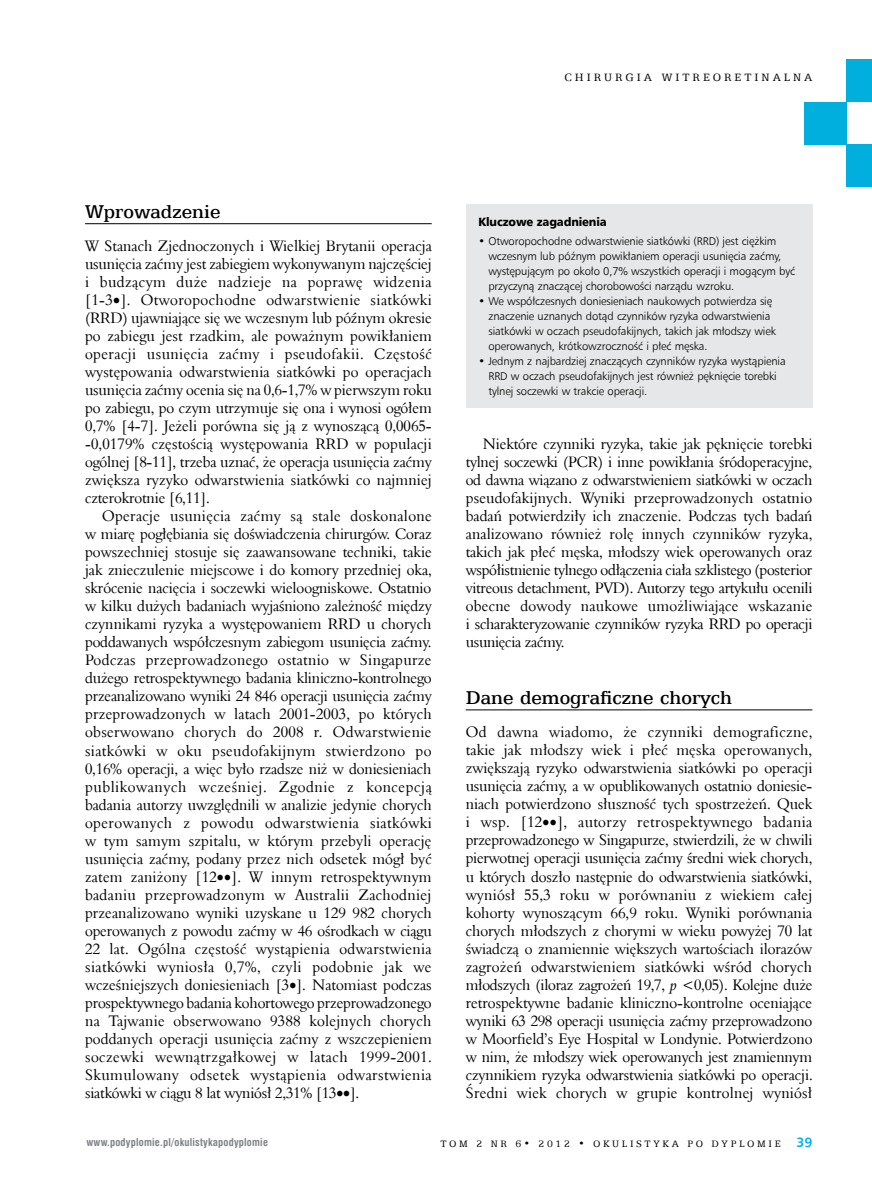
<style>
.page{position:relative;width:872px;height:1191px;background:#fff}
.page>*{position:absolute;margin:0;border:0;box-sizing:border-box;transform-origin:0 0}
.t1{font:21px "Egyptian 505 Md EU";color:#000}
.t2{font:15.6px/18px "Aldine 401 EU";letter-spacing:-.01em;color:#000;text-align:justify;scale:.96 1}
.t3{font:12px "Egyptian 505 EU";letter-spacing:.25em;color:#000}
.t4{font:12px "Humnst 777 Blk EU";letter-spacing:-.01em;color:#000;scale:.95 1}
.t5{font:11.25px/15px "Humnst 777 Lt EU";letter-spacing:-.01em;color:#000}
.t6{font:700 10.5px "Swis 721 Cn EU";letter-spacing:.02em;color:#808285}
.t7{font:10.5px "Egyptian 505 EU";letter-spacing:.25em;color:#000}
.s1{font-style:italic}
.s2{font-family:"Humnst 777 EU";font-weight:700;font-size:13.5px;color:#00aeef}
</style>
<div class="page">
<div style="left:846px;top:60px;width:26px;height:42px;background:#00afde"></div>
<div style="left:804px;top:102px;width:42px;height:43px;background:#00afde"></div>
<div style="left:846px;top:145px;width:26px;height:42px;background:#00afde"></div>
<hr style="left:85px;top:223px;width:347px;height:1px;background:#000">
<hr style="left:466px;top:709px;width:346px;height:1px;background:#000">
<div style="left:466px;top:204px;width:346px;height:204px;background:#e6e7e8"></div>
<p class="t3" style="left:564px;top:71px;width:249px">CHIRURGIA WITREORETINALNA</p>
<h1 class="t1" style="left:85px;top:199px;width:137px">Wprowadzenie</h1>
<p class="t2" style="left:85px;top:237px;width:363px">W Stanach Zjednoczonych i Wielkiej Brytanii operacja usunięcia zaćmy jest zabiegiem wykonywanym najczęściej i budzącym duże nadzieje na poprawę widzenia [1-3•]. Otworopochodne odwarstwienie siatkówki (RRD) ujawniające się we wczesnym lub późnym okresie po zabiegu jest rzadkim, ale poważnym powikłaniem operacji usunięcia zaćmy i pseudofakii. Częstość występowania odwarstwienia siatkówki po operacjach usunięcia zaćmy ocenia się na 0,6-1,7% w pierwszym roku po zabiegu, po czym utrzymuje się ona i wynosi ogółem 0,7% [4-7]. Jeżeli porówna się ją z wynoszącą 0,0065- -0,0179% częstością występowania RRD w populacji ogólnej [8-11], trzeba uznać, że operacja usunięcia zaćmy zwiększa ryzyko odwarstwienia siatkówki co najmniej czterokrotnie [6,11].</p>
<p class="t2" style="left:85px;top:507px;width:363px;text-indent:17px">Operacje usunięcia zaćmy są stale doskonalone w miarę pogłębiania się doświadczenia chirurgów. Coraz powszechniej stosuje się zaawansowane techniki, takie jak znieczulenie miejscowe i do komory przedniej oka, skrócenie nacięcia i soczewki wieloogniskowe. Ostatnio w kilku dużych badaniach wyjaśniono zależność między czynnikami ryzyka a występowaniem RRD u chorych poddawanych współczesnym zabiegom usunięcia zaćmy.<br>Podczas przeprowadzonego ostatnio w Singapurze dużego retrospektywnego badania kliniczno-kontrolnego przeanalizowano wyniki 24 846 operacji usunięcia zaćmy przeprowadzonych w latach 2001-2003, po których obserwowano chorych do 2008 r. Odwarstwienie siatkówki w oku pseudofakijnym stwierdzono po 0,16% operacji, a więc było rzadsze niż w doniesieniach publikowanych wcześniej. Zgodnie z koncepcją badania autorzy uwzględnili w analizie jedynie chorych operowanych z powodu odwarstwienia siatkówki w tym samym szpitalu, w którym przebyli operację usunięcia zaćmy, podany przez nich odsetek mógł być zatem zaniżony [12••]. W innym retrospektywnym badaniu przeprowadzonym w Australii Zachodniej przeanalizowano wyniki uzyskane u 129 982 chorych operowanych z powodu zaćmy w 46 ośrodkach w ciągu 22 lat. Ogólna częstość wystąpienia odwarstwienia siatkówki wyniosła 0,7%, czyli podobnie jak we wcześniejszych doniesieniach [3•]. Natomiast podczas prospektywnego badania kohortowego przeprowadzonego na Tajwanie obserwowano 9388 kolejnych chorych poddanych operacji usunięcia zaćmy z wszczepieniem soczewki wewnątrzgałkowej w latach 1999-2001.<br>Skumulowany odsetek wystąpienia odwarstwienia siatkówki w ciągu 8 lat wyniósł 2,31% [13••].</p>
<p class="t4" style="left:478px;top:214px;width:136px">Kluczowe zagadnienia</p>
<p class="t5" style="left:488px;top:234px;width:308px;text-indent:-10px">• Otworopochodne odwarstwienie siatkówki (RRD) jest ciężkim wczesnym lub późnym powikłaniem operacji usunięcia zaćmy, występującym po około 0,7% wszystkich operacji i mogącym być przyczyną znaczącej chorobowości narządu wzroku.</p>
<p class="t5" style="left:488px;top:294px;width:289px;text-indent:-10px">• We współczesnych doniesieniach naukowych potwierdza się znaczenie uznanych dotąd czynników ryzyka odwarstwienia siatkówki w oczach pseudofakijnych, takich jak młodszy wiek operowanych, krótkowzroczność i płeć męska.</p>
<p class="t5" style="left:488px;top:354px;width:299px;text-indent:-10px">• Jednym z najbardziej znaczących czynników ryzyka wystąpienia<br>RRD w oczach pseudofakijnych jest również pęknięcie torebki tylnej soczewki w trakcie operacji.</p>
<p class="t2" style="left:466px;top:435px;width:363px;text-indent:17px">Niektóre czynniki ryzyka, takie jak pęknięcie torebki tylnej soczewki (PCR) i inne powikłania śródoperacyjne, od dawna wiązano z odwarstwieniem siatkówki w oczach pseudofakijnych. Wyniki przeprowadzonych ostatnio badań potwierdziły ich znaczenie. Podczas tych badań analizowano również rolę innych czynników ryzyka, takich jak płeć męska, młodszy wiek operowanych oraz współistnienie tylnego odłączenia ciała szklistego (posterior vitreous detachment, PVD). Autorzy tego artykułu ocenili obecne dowody naukowe umożliwiające wskazanie i scharakteryzowanie czynników ryzyka RRD po operacji usunięcia zaćmy.</p>
<h1 class="t1" style="left:466px;top:685px;width:268px">Dane demograficzne chorych</h1>
<p class="t2" style="left:466px;top:723px;width:363px">Od dawna wiadomo, że czynniki demograficzne, takie jak młodszy wiek i płeć męska operowanych, zwiększają ryzyko odwarstwienia siatkówki po operacji usunięcia zaćmy, a w opublikowanych ostatnio doniesie&shy;niach potwierdzono słuszność tych spostrzeżeń. Quek i wsp. [12••], autorzy retrospektywnego badania przeprowadzonego w Singapurze, stwierdzili, że w chwili pierwotnej operacji usunięcia zaćmy średni wiek chorych, u których doszło następnie do odwarstwienia siatkówki, wyniósł 55,3 roku w porównaniu z wiekiem całej kohorty wynoszącym 66,9 roku. Wyniki porównania chorych młodszych z chorymi w wieku powyżej 70 lat świadczą o znamiennie większych wartościach ilorazów zagrożeń odwarstwieniem siatkówki wśród chorych młodszych (iloraz zagrożeń 19,7, <span class="s1">p</span> &lt;0,05). Kolejne duże retrospektywne badanie kliniczno-kontrolne oceniające wyniki 63 298 operacji usunięcia zaćmy przeprowadzono w Moorfield’s Eye Hospital w Londynie. Potwierdzono w nim, że młodszy wiek operowanych jest znamiennym czynnikiem ryzyka odwarstwienia siatkówki po operacji.<br>Średni wiek chorych w grupie kontrolnej wyniósł</p>
<p class="t6" style="left:86px;top:1136px;width:183px">www.podyplomie.pl/okulistykapodyplomie</p>
<p class="t7" style="left:440px;top:1137px;width:373px">TOM 2 NR 6• 2012 • OKULISTYKA PO DYPLOMIE <span class="s2">39</span></p>
</div>
